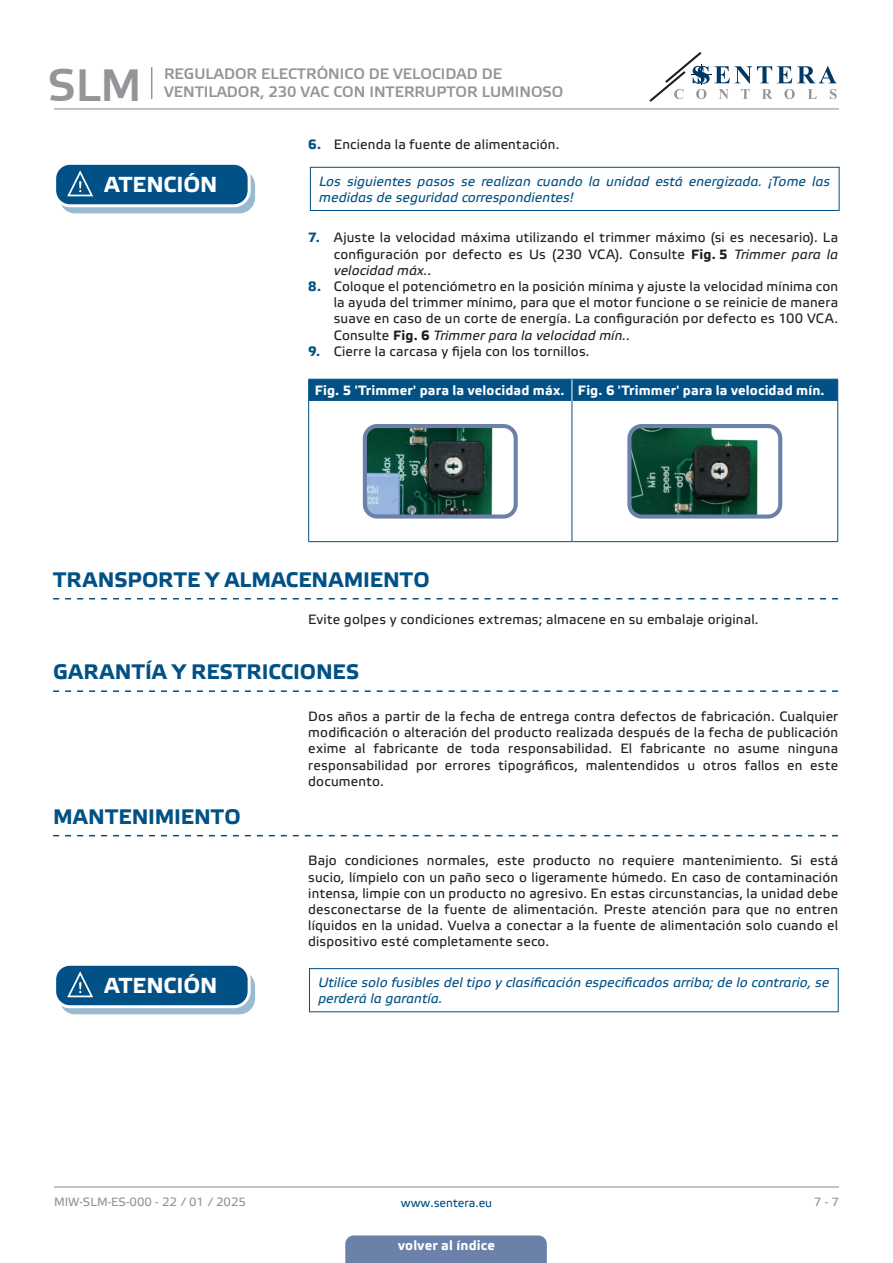
<style>
.page{position:relative;width:893px;height:1263px;background:#fff}
.page>*{position:absolute;margin:0;border:0;box-sizing:border-box;transform-origin:0 0}
.t1{font:45px "Etelka Medium Pro";color:#939598}
.t2{font:700 21.75px "Etelka Text Pro";letter-spacing:-.005em;color:#fff}
.t3{font:700 21px "Etelka Text Pro";letter-spacing:.005em;color:#015186}
.t4{font:15px/18px "Etelka Medium Pro";color:#939598}
.body{font:13.5px/16.2px "Etelka Text Pro";letter-spacing:.015em;color:#231f20;text-align:justify}
.attention{font:italic 13.5px/16.2px "Etelka Text Pro";letter-spacing:.01em;color:#015186}
.table_text{font:700 13.5px "Etelka Text Pro";letter-spacing:.01em;color:#fff}
.t5{font:12px "Etelka Text Pro";color:#939598}
.t6{font:12px "Etelka Text Pro";color:#015186}
.s1{font-weight:700;color:#015186}
.s2{font-weight:700}
.s3{font-style:italic}
</style>
<div class="page">
<hr style="left:54px;top:108px;width:785px;height:1px;background:#939598">
<hr style="left:54px;top:1186px;width:785px;height:1px;background:#939598">
<svg style="left:649px;top:52px;width:188px;height:50px"></svg>
<div style="left:345px;top:1235px;width:202px;height:28px;background:#6c81aa"></div>
<div style="left:60px;top:170px;width:194px;height:43px;background:linear-gradient(to right,#99bacf,#9bbbd0);border-radius:15px"></div>
<div style="left:59px;top:170px;width:196px;height:43px;border:1px solid #015186;border-radius:15px"></div>
<div style="left:55px;top:163px;width:194px;height:43px;background:#015186;border-radius:15px"></div>
<div style="left:53px;top:162px;width:198px;height:45px;border:3px solid #fff;border-radius:15px"></div>
<svg style="left:66px;top:170px;width:38px;height:37px"></svg>
<div style="left:310px;top:167px;width:529px;height:44px;border:1px solid #015186"></div>
<hr style="left:308px;top:401px;width:1px;height:140px;background:#015186">
<hr style="left:572px;top:401px;width:1px;height:140px;background:#015186">
<hr style="left:837px;top:401px;width:1px;height:140px;background:#015186">
<hr style="left:308px;top:541px;width:264px;height:1px;background:#015186">
<hr style="left:572px;top:541px;width:266px;height:1px;background:#015186">
<svg style="left:308px;top:379px;width:530px;height:22px;background:#025286"></svg>
<img style="left:368px;top:429px;width:141px;height:85px">
<div style="left:363px;top:424px;width:155px;height:95px;border:4px solid #6c81aa;border-radius:12px"></div>
<img style="left:632px;top:429px;width:141px;height:85px">
<div style="left:627px;top:424px;width:155px;height:95px;border:4px solid #6c81aa;border-radius:12px"></div>
<svg style="left:53px;top:598px;width:785px;height:1px"></svg>
<svg style="left:53px;top:690px;width:785px;height:2px"></svg>
<svg style="left:53px;top:835px;width:785px;height:1px"></svg>
<div style="left:60px;top:971px;width:194px;height:43px;background:linear-gradient(to right,#99bacf,#9bbbd0);border-radius:15px"></div>
<div style="left:59px;top:971px;width:196px;height:43px;border:1px solid #015186;border-radius:15px"></div>
<div style="left:55px;top:964px;width:194px;height:43px;background:#015186;border-radius:15px"></div>
<div style="left:53px;top:963px;width:198px;height:45px;border:3px solid #fff;border-radius:15px"></div>
<svg style="left:66px;top:971px;width:38px;height:36px"></svg>
<div style="left:309px;top:968px;width:530px;height:44px;border:1px solid #015186"></div>
<hr style="left:151px;top:67px;width:1px;height:32px;background:#939598">
<h1 class="t1" style="left:48px;top:61px;width:96px">SLM</h1>
<p class="t4" style="left:164px;top:66px;width:401px">REGULADOR ELECTRÓNICO DE VELOCIDAD DE<br>VENTILADOR, 230 VAC CON INTERRUPTOR LUMINOSO</p>
<p class="body" style="left:308px;top:137px;width:253px"><span class="s1">6.</span> Encienda la fuente de alimentación.</p>
<p class="t2" style="left:105px;top:173px;width:114px">ATENCIÓN</p>
<p class="attention" style="left:319px;top:174px;width:512px">Los siguientes pasos se realizan cuando la unidad está energizada. ¡Tome las medidas de seguridad correspondientes!</p>
<p class="body" style="left:334px;top:230px;width:506px;text-indent:-26px"><span class="s1">7.</span> Ajuste la velocidad máxima utilizando el trimmer máximo (si es necesario). La configuración por defecto es Us (230 VCA). Consulte <span class="s2">Fig. 5</span> <span class="s3">Trimmer para la velocidad máx.</span>.</p>
<p class="body" style="left:334px;top:279px;width:506px;text-indent:-26px"><span class="s1">8.</span> Coloque el potenciómetro en la posición mínima y ajuste la velocidad mínima con la ayuda del trimmer mínimo, para que el motor funcione o se reinicie de manera suave en caso de un corte de energía. La configuración por defecto es 100 VCA.<br>Consulte <span class="s2">Fig. 6</span> <span class="s3">Trimmer para la velocidad mín.</span>.</p>
<p class="body" style="left:308px;top:344px;width:283px"><span class="s1">9.</span> Cierre la carcasa y fijela con los tornillos.</p>
<p class="table_text" style="left:315px;top:383px;width:251px">Fig. 5 'Trimmer' para la velocidad máx.</p>
<p class="table_text" style="left:578px;top:383px;width:248px">Fig. 6 'Trimmer' para la velocidad mín.</p>
<p class="t3" style="left:53px;top:568px;width:378px">TRANSPORTE Y ALMACENAMIENTO</p>
<p class="body" style="left:308px;top:612px;width:452px">Evite golpes y condiciones extremas; almacene en su embalaje original.</p>
<p class="t3" style="left:53px;top:660px;width:307px">GARANTÍA Y RESTRICCIONES</p>
<p class="body" style="left:308px;top:709px;width:531px">Dos años a partir de la fecha de entrega contra defectos de fabricación. Cualquier modificación o alteración del producto realizada después de la fecha de publicación exime al fabricante de toda responsabilidad. El fabricante no asume ninguna responsabilidad por errores tipográficos, malentendidos u otros fallos en este documento.</p>
<p class="t3" style="left:53px;top:805px;width:189px">MANTENIMIENTO</p>
<p class="body" style="left:308px;top:853px;width:531px">Bajo condiciones normales, este producto no requiere mantenimiento. Si está sucio, límpielo con un paño seco o ligeramente húmedo. En caso de contaminación intensa, limpie con un producto no agresivo. En estas circunstancias, la unidad debe desconectarse de la fuente de alimentación. Preste atención para que no entren líquidos en la unidad. Vuelva a conectar a la fuente de alimentación solo cuando el dispositivo esté completamente seco.</p>
<p class="t2" style="left:105px;top:973px;width:114px">ATENCIÓN</p>
<p class="attention" style="left:318px;top:975px;width:512px">Utilice solo fusibles del tipo y clasificación especificados arriba; de lo contrario, se perderá la garantía.</p>
<p class="t5" style="left:54px;top:1195px;width:193px">MIW-SLM-ES-000 - 22 / 01 / 2025</p>
<p class="t6" style="left:401px;top:1196px;width:93px">www.sentera.eu</p>
<p class="t5" style="left:814px;top:1195px;width:27px">7 - 7</p>
<p class="table_text" style="left:398px;top:1238px;width:98px">volver al índice</p>
</div>
